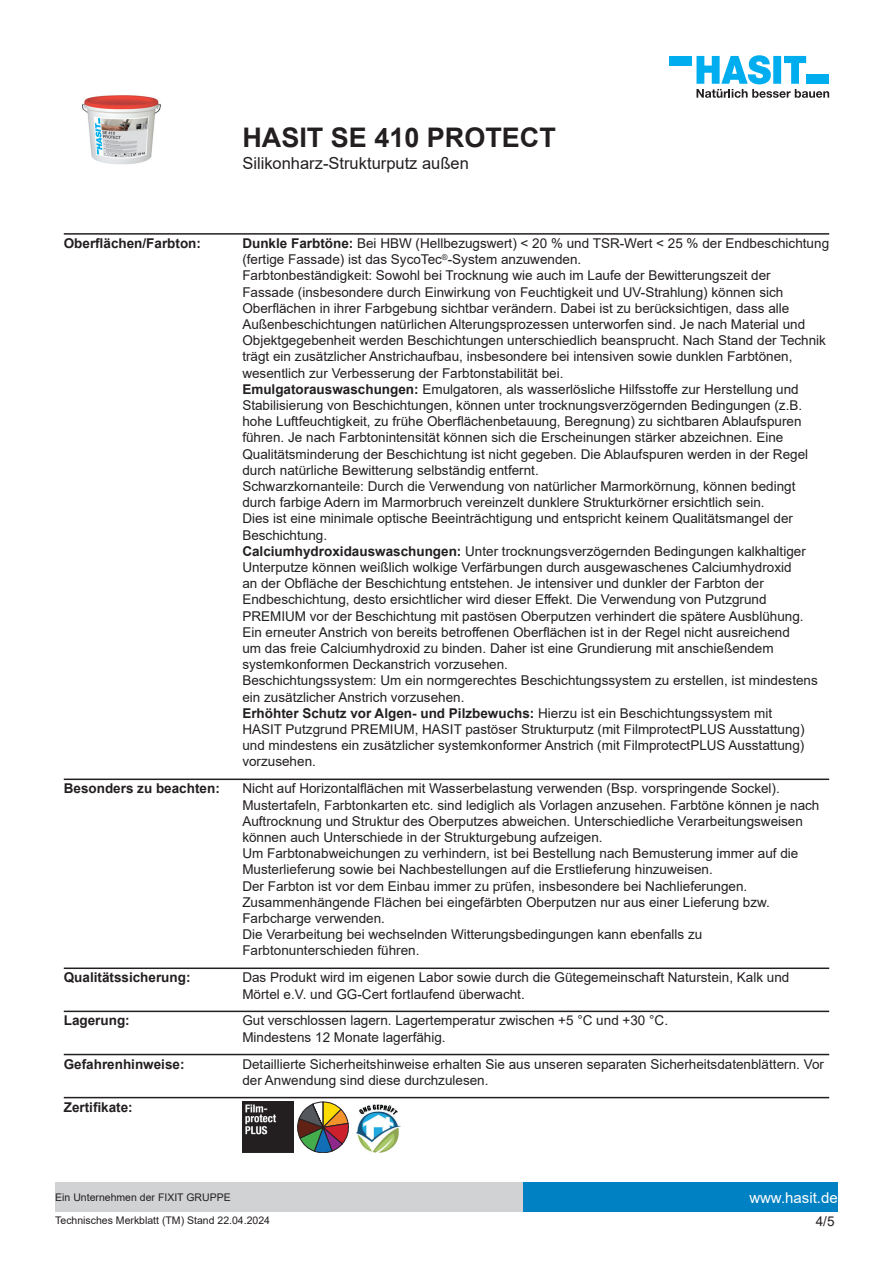
<style>
.page{position:relative;width:893px;height:1263px;background:#fff}
.page>*{position:absolute;margin:0;border:0;box-sizing:border-box;transform-origin:0 0}
.t1{font:700 27px "Arial";color:#231f20}
.t2{font:16.5px "Arial";color:#231f20}
.t3{font:15px "Arial";color:#fff}
.t4{font:13.5px/16.2px "Arial";color:#231f20}
.t5{font:700 13.5px "Arial";color:#231f20}
.t6{font:10.5px "Arial";color:#231f20}
.s1{font-weight:700}
</style>
<div class="page">
<img style="left:82px;top:95px;width:79px;height:70px">
<div style="left:669px;top:56px;width:23px;height:10px;background:#00aeef"></div>
<svg style="left:696px;top:55px;width:133px;height:43px"></svg>
<div style="left:523px;top:1182px;width:315px;height:30px;background:#0081c3"></div>
<div style="left:55px;top:1182px;width:468px;height:30px;background:#d1d2d4"></div>
<hr style="left:64px;top:233px;width:765px;height:2px;background:#231f20">
<hr style="left:64px;top:778px;width:765px;height:2px;background:#231f20">
<hr style="left:64px;top:967px;width:765px;height:2px;background:#231f20">
<hr style="left:64px;top:1010px;width:765px;height:2px;background:#231f20">
<hr style="left:64px;top:1054px;width:765px;height:1px;background:#231f20">
<hr style="left:64px;top:1097px;width:765px;height:1px;background:#231f20">
<img style="left:242px;top:1102px;width:51px;height:51px">
<svg style="left:297px;top:1102px;width:51px;height:51px"></svg>
<img style="left:356px;top:1104px;width:44px;height:49px">
<h1 class="t1" style="left:242px;top:119px;width:315px">HASIT SE 410 PROTECT</h1>
<p class="t2" style="left:242px;top:152px;width:228px">Silikonharz-Strukturputz außen</p>
<p class="t5" style="left:64px;top:234px;width:139px">Oberflächen/Farbton:</p>
<p class="t4" style="left:242px;top:235px;width:588px"><span class="s1">Dunkle Farbtöne:</span> Bei HBW (Hellbezugswert) &lt; 20 % und TSR-Wert &lt; 25 % der Endbeschichtung (fertige Fassade) ist das SycoTec<sup>®</sup>-System anzuwenden.<br>Farbtonbeständigkeit: Sowohl bei Trocknung wie auch im Laufe der Bewitterungszeit der<br>Fassade (insbesondere durch Einwirkung von Feuchtigkeit und UV-Strahlung) können sich Oberflächen in ihrer Farbgebung sichtbar verändern. Dabei ist zu berücksichtigen, dass alle Außenbeschichtungen natürlichen Alterungsprozessen unterworfen sind. Je nach Material und Objektgegebenheit werden Beschichtungen unterschiedlich beansprucht. Nach Stand der Technik trägt ein zusätzlicher Anstrichaufbau, insbesondere bei intensiven sowie dunklen Farbtönen, wesentlich zur Verbesserung der Farbtonstabilität bei.<br><span class="s1">Emulgatorauswaschungen:</span> Emulgatoren, als wasserlösliche Hilfsstoffe zur Herstellung und Stabilisierung von Beschichtungen, können unter trocknungsverzögernden Bedingungen (z.B. hohe Luftfeuchtigkeit, zu frühe Oberflächenbetauung, Beregnung) zu sichtbaren Ablaufspuren führen. Je nach Farbtonintensität können sich die Erscheinungen stärker abzeichnen. Eine Qualitätsminderung der Beschichtung ist nicht gegeben. Die Ablaufspuren werden in der Regel durch natürliche Bewitterung selbständig entfernt.<br>Schwarzkornanteile: Durch die Verwendung von natürlicher Marmorkörnung, können bedingt durch farbige Adern im Marmorbruch vereinzelt dunklere Strukturkörner ersichtlich sein.<br>Dies ist eine minimale optische Beeinträchtigung und entspricht keinem Qualitätsmangel der Beschichtung.<br><span class="s1">Calciumhydroxidauswaschungen:</span> Unter trocknungsverzögernden Bedingungen kalkhaltiger Unterputze können weißlich wolkige Verfärbungen durch ausgewaschenes Calciumhydroxid<br>an der Obfläche der Beschichtung entstehen. Je intensiver und dunkler der Farbton der Endbeschichtung, desto ersichtlicher wird dieser Effekt. Die Verwendung von Putzgrund PREMIUM vor der Beschichtung mit pastösen Oberputzen verhindert die spätere Ausblühung.<br>Ein erneuter Anstrich von bereits betroffenen Oberflächen ist in der Regel nicht ausreichend<br>um das freie Calciumhydroxid zu binden. Daher ist eine Grundierung mit anschießendem systemkonformen Deckanstrich vorzusehen.<br>Beschichtungssystem: Um ein normgerechtes Beschichtungssystem zu erstellen, ist mindestens ein zusätzlicher Anstrich vorzusehen.<br><span class="s1">Erhöhter Schutz vor Algen- und Pilzbewuchs:</span> Hierzu ist ein Beschichtungssystem mit<br>HASIT Putzgrund PREMIUM, HASIT pastöser Strukturputz (mit FilmprotectPLUS Ausstattung) und mindestens ein zusätzlicher systemkonformer Anstrich (mit FilmprotectPLUS Ausstattung) vorzusehen.</p>
<p class="t5" style="left:64px;top:779px;width:158px">Besonders zu beachten:</p>
<p class="t4" style="left:242px;top:780px;width:579px">Nicht auf Horizontalflächen mit Wasserbelastung verwenden (Bsp. vorspringende Sockel).<br>Mustertafeln, Farbtonkarten etc. sind lediglich als Vorlagen anzusehen. Farbtöne können je nach Auftrocknung und Struktur des Oberputzes abweichen. Unterschiedliche Verarbeitungsweisen können auch Unterschiede in der Strukturgebung aufzeigen.<br>Um Farbtonabweichungen zu verhindern, ist bei Bestellung nach Bemusterung immer auf die Musterlieferung sowie bei Nachbestellungen auf die Erstlieferung hinzuweisen.<br>Der Farbton ist vor dem Einbau immer zu prüfen, insbesondere bei Nachlieferungen.<br>Zusammenhängende Flächen bei eingefärbten Oberputzen nur aus einer Lieferung bzw.<br>Farbcharge verwenden.<br>Die Verarbeitung bei wechselnden Witterungsbedingungen kann ebenfalls zu Farbtonunterschieden führen.</p>
<p class="t5" style="left:64px;top:968px;width:128px">Qualitätssicherung:</p>
<p class="t4" style="left:242px;top:969px;width:548px">Das Produkt wird im eigenen Labor sowie durch die Gütegemeinschaft Naturstein, Kalk und<br>Mörtel e.V. und GG-Cert fortlaufend überwacht.</p>
<p class="t5" style="left:64px;top:1011px;width:68px">Lagerung:</p>
<p class="t4" style="left:242px;top:1012px;width:427px">Gut verschlossen lagern. Lagertemperatur zwischen +5 °C und +30 °C.<br>Mindestens 12 Monate lagerfähig.</p>
<p class="t5" style="left:64px;top:1054px;width:122px">Gefahrenhinweise:</p>
<p class="t4" style="left:242px;top:1056px;width:583px">Detaillierte Sicherheitshinweise erhalten Sie aus unseren separaten Sicherheitsdatenblättern. Vor der Anwendung sind diese durchzulesen.</p>
<p class="t5" style="left:64px;top:1097px;width:71px">Zertifikate:</p>
<p class="t6" style="left:55px;top:1190px;width:177px">Ein Unternehmen der FIXIT GRUPPE</p>
<p class="t3" style="left:749px;top:1187px;width:90px">www.hasit.de</p>
<p class="t6" style="left:55px;top:1213px;width:216px">Technisches Merkblatt (TM) Stand 22.04.2024</p>
<p class="t4" style="left:816px;top:1213px;width:20px">4/5</p>
</div>
